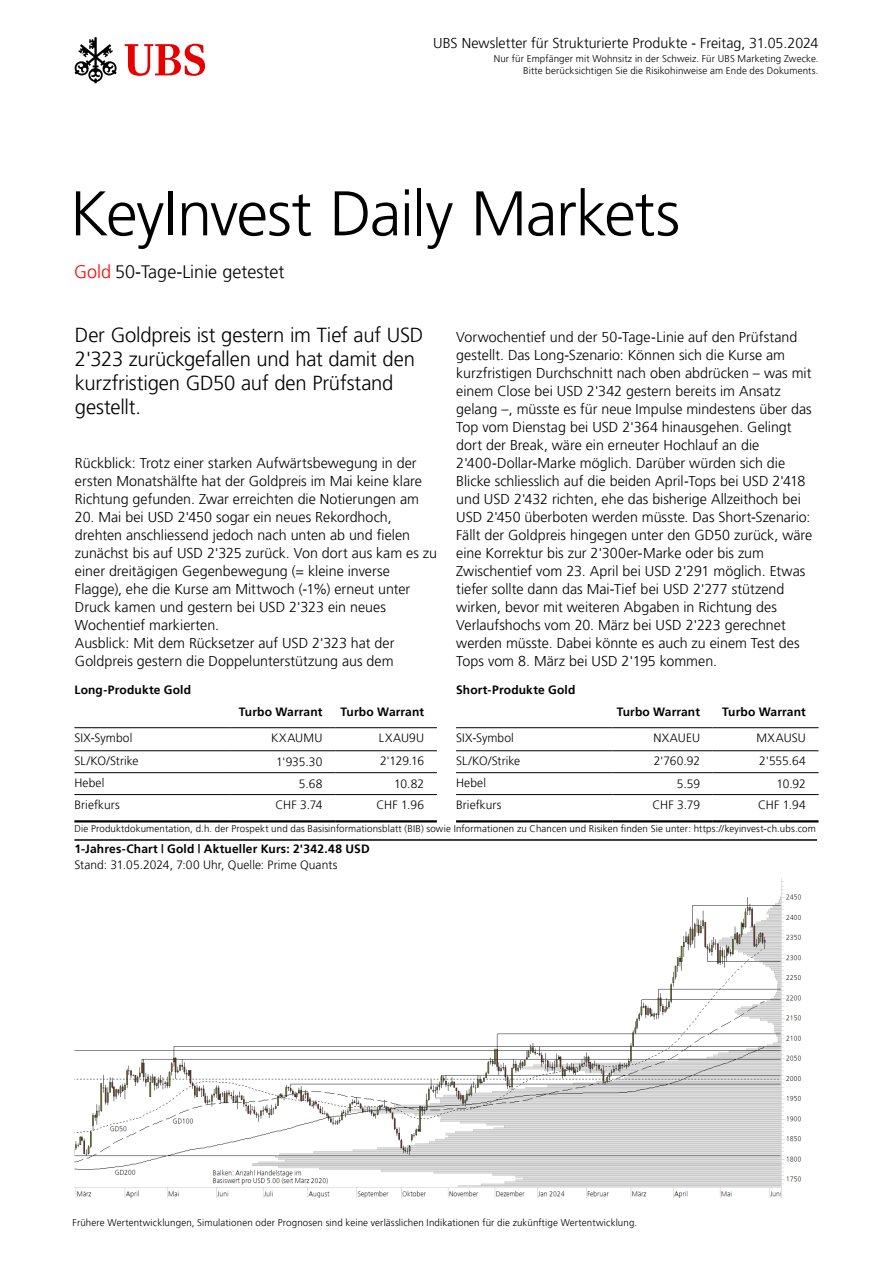
<style>
.page{position:relative;width:893px;height:1263px;background:#fff}
.page>*{position:absolute;margin:0;border:0;box-sizing:border-box;transform-origin:0 0}
.t1{font:300 63px "Frutiger 45";letter-spacing:-.02em;color:#000}
.t2{font:300 20.25px/24px "Frutiger 45";letter-spacing:-.01em;color:#000}
.t3{font:300 18px "Frutiger 45";color:#000}
.t4{font:300 14.25px/18px "Frutiger 45";color:#000}
.t5{font:300 12px "Frutiger 45";letter-spacing:.01em;color:#000}
.t6{font:300 12px "Frutiger 45";letter-spacing:.01em;color:#000}
.t7{font:300 9.75px/12px "Frutiger 45";letter-spacing:.015em;color:#000;text-align:right}
.s1{color:#f00}
</style>
<div class="page">
<svg style="left:125px;top:44px;width:80px;height:32px"></svg>
<svg style="left:74px;top:37px;width:43px;height:46px"></svg>
<img style="left:74px;top:878px;width:728px;height:319px">
<hr style="left:456px;top:727px;width:156px;height:1px;background:#000">
<hr style="left:612px;top:727px;width:101px;height:1px;background:#000">
<hr style="left:713px;top:727px;width:106px;height:1px;background:#000">
<hr style="left:456px;top:750px;width:156px;height:1px;background:#000">
<hr style="left:612px;top:750px;width:101px;height:1px;background:#000">
<hr style="left:713px;top:750px;width:106px;height:1px;background:#000">
<hr style="left:456px;top:772px;width:156px;height:1px;background:#000">
<hr style="left:612px;top:772px;width:101px;height:1px;background:#000">
<hr style="left:713px;top:772px;width:106px;height:1px;background:#000">
<hr style="left:456px;top:794px;width:156px;height:1px;background:#000">
<hr style="left:612px;top:794px;width:101px;height:1px;background:#000">
<hr style="left:713px;top:794px;width:106px;height:1px;background:#000">
<hr style="left:456px;top:820px;width:156px;height:2px;background:#000">
<hr style="left:612px;top:820px;width:101px;height:2px;background:#000">
<hr style="left:713px;top:820px;width:106px;height:2px;background:#000">
<hr style="left:74px;top:839px;width:743px;height:2px;background:#000">
<hr style="left:74px;top:727px;width:157px;height:1px;background:#000">
<hr style="left:231px;top:727px;width:104px;height:1px;background:#000">
<hr style="left:335px;top:727px;width:102px;height:1px;background:#000">
<hr style="left:74px;top:750px;width:157px;height:1px;background:#000">
<hr style="left:335px;top:750px;width:102px;height:1px;background:#000">
<hr style="left:74px;top:772px;width:157px;height:1px;background:#000">
<hr style="left:231px;top:750px;width:104px;height:1px;background:#000">
<hr style="left:231px;top:772px;width:104px;height:1px;background:#000">
<hr style="left:335px;top:772px;width:102px;height:1px;background:#000">
<hr style="left:74px;top:794px;width:157px;height:1px;background:#000">
<hr style="left:231px;top:794px;width:104px;height:1px;background:#000">
<hr style="left:335px;top:794px;width:102px;height:1px;background:#000">
<hr style="left:74px;top:820px;width:157px;height:2px;background:#000">
<hr style="left:231px;top:820px;width:104px;height:2px;background:#000">
<hr style="left:335px;top:820px;width:102px;height:2px;background:#000">
<p class="t4" style="left:433px;top:34px;width:387px">UBS Newsletter für Strukturierte Produkte - Freitag, 31.05.2024</p>
<p class="t7" style="left:494px;top:53px;width:326px">Nur für Empfänger mit Wohnsitz in der Schweiz. Für UBS Marketing Zwecke.<br>Bitte berücksichtigen Sie die Risikohinweise am Ende des Dokuments.</p>
<h1 class="t1" style="left:70px;top:177px;width:612px">KeyInvest Daily Markets</h1>
<p class="t3" style="left:74px;top:261px;width:212px"><span class="s1">Gold</span> 50-Tage-Linie getestet</p>
<h2 class="t2" style="left:75px;top:323px;width:350px">Der Goldpreis ist gestern im Tief auf USD<br>2'323 zurückgefallen und hat damit den kurzfristigen GD50 auf den Prüfstand gestellt.</h2>
<p class="t4" style="left:75px;top:454px;width:348px">Rückblick: Trotz einer starken Aufwärtsbewegung in der ersten Monatshälfte hat der Goldpreis im Mai keine klare<br>Richtung gefunden. Zwar erreichten die Notierungen am</p>
<p class="t4" style="left:75px;top:508px;width:364px">20. Mai bei USD 2'450 sogar ein neues Rekordhoch, drehten anschliessend jedoch nach unten ab und fielen zunächst bis auf USD 2'325 zurück. Von dort aus kam es zu einer dreitägigen Gegenbewegung (= kleine inverse Flagge), ehe die Kurse am Mittwoch (-1%) erneut unter Druck kamen und gestern bei USD 2'323 ein neues Wochentief markierten.<br>Ausblick: Mit dem Rücksetzer auf USD 2'323 hat der Goldpreis gestern die Doppelunterstützung aus dem</p>
<p class="t4" style="left:456px;top:328px;width:358px">Vorwochentief und der 50-Tage-Linie auf den Prüfstand gestellt. Das Long-Szenario: Können sich die Kurse am kurzfristigen Durchschnitt nach oben abdrücken – was mit einem Close bei USD 2'342 gestern bereits im Ansatz gelang –, müsste es für neue Impulse mindestens über das Top vom Dienstag bei USD 2'364 hinausgehen. Gelingt dort der Break, wäre ein erneuter Hochlauf an die 2'400-Dollar-Marke möglich. Darüber würden sich die Blicke schliesslich auf die beiden April-Tops bei USD 2'418 und USD 2'432 richten, ehe das bisherige Allzeithoch bei USD 2'450 überboten werden müsste. Das Short-Szenario:<br>Fällt der Goldpreis hingegen unter den GD50 zurück, wäre eine Korrektur bis zur 2'300er-Marke oder bis zum Zwischentief vom 23. April bei USD 2'291 möglich. Etwas tiefer sollte dann das Mai-Tief bei USD 2'277 stützend wirken, bevor mit weiteren Abgaben in Richtung des Verlaufshochs vom 20. März bei USD 2'223 gerechnet werden müsste. Dabei könnte es auch zu einem Test des Tops vom 8. März bei USD 2'195 kommen.</p>
<p class="t6" style="left:74px;top:682px;width:118px">Long-Produkte Gold</p>
<p class="t6" style="left:456px;top:682px;width:121px">Short-Produkte Gold</p>
<p class="t6" style="left:239px;top:705px;width:85px">Turbo Warrant</p>
<p class="t6" style="left:341px;top:705px;width:85px">Turbo Warrant</p>
<p class="t6" style="left:617px;top:705px;width:85px">Turbo Warrant</p>
<p class="t6" style="left:722px;top:705px;width:85px">Turbo Warrant</p>
<p class="t5" style="left:74px;top:731px;width:59px">SIX-Symbol</p>
<p class="t5" style="left:271px;top:731px;width:53px">KXAUMU</p>
<p class="t5" style="left:379px;top:731px;width:47px">LXAU9U</p>
<p class="t5" style="left:74px;top:754px;width:66px">SL/KO/Strike</p>
<p class="t5" style="left:276px;top:755px;width:48px">1'935.30</p>
<p class="t5" style="left:380px;top:754px;width:46px">2'129.16</p>
<p class="t5" style="left:74px;top:776px;width:32px">Hebel</p>
<p class="t5" style="left:299px;top:777px;width:25px">5.68</p>
<p class="t5" style="left:394px;top:777px;width:31px">10.82</p>
<p class="t5" style="left:74px;top:798px;width:47px">Briefkurs</p>
<p class="t5" style="left:275px;top:798px;width:49px">CHF 3.74</p>
<p class="t5" style="left:376px;top:798px;width:49px">CHF 1.96</p>
<p class="t5" style="left:456px;top:731px;width:59px">SIX-Symbol</p>
<p class="t5" style="left:653px;top:731px;width:48px">NXAUEU</p>
<p class="t5" style="left:757px;top:731px;width:51px">MXAUSU</p>
<p class="t5" style="left:456px;top:754px;width:66px">SL/KO/Strike</p>
<p class="t5" style="left:654px;top:754px;width:48px">2'760.92</p>
<p class="t5" style="left:759px;top:754px;width:48px">2'555.64</p>
<p class="t5" style="left:456px;top:776px;width:32px">Hebel</p>
<p class="t5" style="left:677px;top:777px;width:25px">5.59</p>
<p class="t5" style="left:776px;top:777px;width:31px">10.92</p>
<p class="t5" style="left:456px;top:798px;width:47px">Briefkurs</p>
<p class="t5" style="left:652px;top:798px;width:49px">CHF 3.79</p>
<p class="t5" style="left:758px;top:798px;width:49px">CHF 1.94</p>
<p class="t7" style="left:74px;top:822px;width:743px">Die Produktdokumentation, d.h. der Prospekt und das Basisinformationsblatt (BIB) sowie Informationen zu Chancen und Risiken finden Sie unter: https://keyinvest-ch.ubs.com</p>
<p class="t6" style="left:74px;top:842px;width:297px">1-Jahres-Chart | Gold | Aktueller Kurs: 2'342.48 USD</p>
<p class="t5" style="left:74px;top:858px;width:264px">Stand: 31.05.2024, 7:00 Uhr, Quelle: Prime Quants</p>
<p class="t7" style="left:73px;top:1216px;width:566px">Frühere Wertentwicklungen, Simulationen oder Prognosen sind keine verlässlichen Indikationen für die zukünftige Wertentwicklung.</p>
</div>
